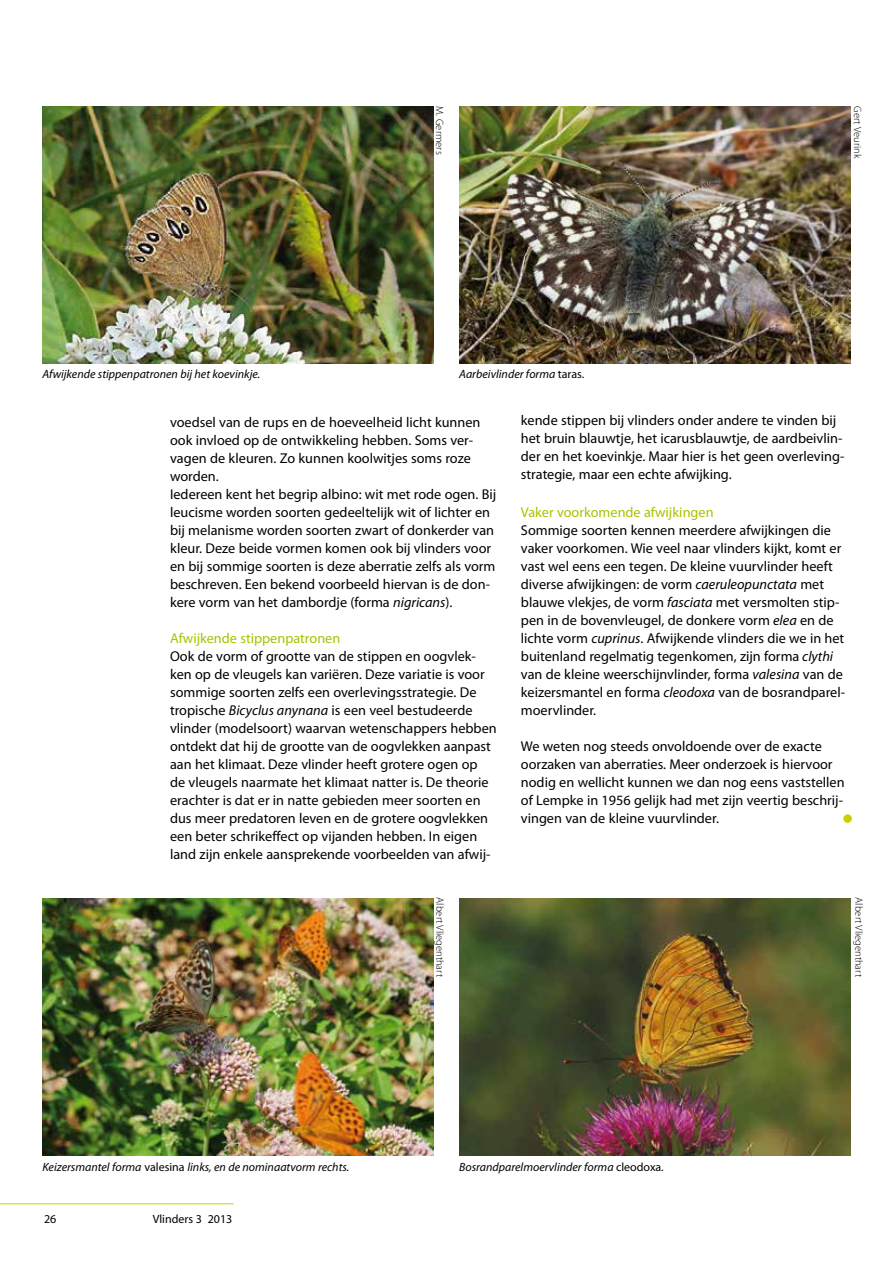
<style>
.page{position:relative;width:893px;height:1263px;background:#fff}
.page>*{position:absolute;margin:0;border:0;box-sizing:border-box;transform-origin:0 0}
.t1{font:14.25px/18px "Myriad Pro";color:#000}
.t2{font:14.25px "Myriad Pro";color:#abc100}
.t3{font:italic 12px "Myriad Pro";color:#000}
.t4{font:12px "Myriad Pro";color:#000}
.t5{font:300 10.5px "Myriad Pro";color:#000}
.s1{font-style:normal}
.s2{font-style:italic}
</style>
<div class="page">
<hr style="left:0;top:1203px;width:234px;height:1px;background:#c9d200">
<img style="left:43px;top:106px;width:390px;height:257px">
<img style="left:43px;top:898px;width:390px;height:257px">
<img style="left:460px;top:106px;width:390px;height:257px">
<img style="left:460px;top:898px;width:390px;height:257px">
<div style="left:843px;top:814px;width:9px;height:9px;background:#c9d200;border-radius:50%"></div>
<p class="t5" style="left:445px;top:106px;width:50px;rotate:90deg">M. Germers</p>
<p class="t5" style="left:863px;top:106px;width:53px;rotate:90deg">Gert Veurink</p>
<p class="t3" style="left:43px;top:366px;width:219px">Afwijkende stippenpatronen bij het koevinkje.</p>
<p class="t3" style="left:459px;top:366px;width:127px">Aarbeivlinder forma <span class="s1">taras.</span></p>
<p class="t1" style="left:170px;top:413px;width:328px">voedsel van de rups en de hoeveelheid licht kunnen ook invloed op de ontwikkeling hebben. Soms ver&shy;vagen de kleuren. Zo kunnen koolwitjes soms roze worden.<br>Iedereen kent het begrip albino: wit met rode ogen. Bij leucisme worden soorten gedeeltelijk wit of lichter en bij melanisme worden soorten zwart of donkerder van kleur. Deze beide vormen komen ook bij vlinders voor en bij sommige soorten is deze aberratie zelfs als vorm beschreven. Een bekend voorbeeld hiervan is de don&shy;kere vorm van het dambordje (forma <span class="s2">nigricans</span>).</p>
<p class="t2" style="left:170px;top:629px;width:172px">Afwijkende stippenpatronen</p>
<p class="t1" style="left:170px;top:647px;width:328px">Ook de vorm of grootte van de stippen en oogvlek&shy;ken op de vleugels kan variëren. Deze variatie is voor sommige soorten zelfs een overlevingsstrategie. De tropische <span class="s2">Bicyclus anynana</span> is een veel bestudeerde vlinder (modelsoort) waarvan wetenschappers hebben ontdekt dat hij de grootte van de oogvlekken aanpast aan het klimaat. Deze vlinder heeft grotere ogen op<br>de vleugels naarmate het klimaat natter is. De theorie erachter is dat er in natte gebieden meer soorten en dus meer predatoren leven en de grotere oogvlekken een beter schrikeffect op vijanden hebben. In eigen land zijn enkele aansprekende voorbeelden van afwij-</p>
<p class="t1" style="left:521px;top:411px;width:325px">kende stippen bij vlinders onder andere te vinden bij het bruin blauwtje, het icarusblauwtje, de aardbeivlin&shy;der en het koevinkje. Maar hier is het geen overleving&shy;strategie, maar een echte afwijking.</p>
<p class="t2" style="left:521px;top:503px;width:194px">Vaker voorkomende afwijkingen</p>
<p class="t1" style="left:521px;top:521px;width:326px">Sommige soorten kennen meerdere afwijkingen die vaker voorkomen. Wie veel naar vlinders kijkt, komt er vast wel eens een tegen. De kleine vuurvlinder heeft diverse afwijkingen: de vorm <span class="s2">caeruleopunctata</span> met blauwe vlekjes, de vorm <span class="s2">fasciata</span> met versmolten stip&shy;pen in de bovenvleugel, de donkere vorm <span class="s2">elea</span> en de lichte vorm <span class="s2">cuprinus</span>. Afwijkende vlinders die we in het buitenland regelmatig tegenkomen, zijn forma <span class="s2">clythi </span>van de kleine weerschijnvlinder, forma <span class="s2">valesina</span> van de keizersmantel en forma <span class="s2">cleodoxa</span> van de bosrandparel&shy;moervlinder.</p>
<p class="t1" style="left:521px;top:737px;width:325px">We weten nog steeds onvoldoende over de exacte oorzaken van aberraties. Meer onderzoek is hiervoor nodig en wellicht kunnen we dan nog eens vaststellen of Lempke in 1956 gelijk had met zijn veertig beschrij&shy;vingen van de kleine vuurvlinder.</p>
<p class="t5" style="left:446px;top:897px;width:81px;rotate:90deg">Albert Vliegenthart</p>
<p class="t5" style="left:865px;top:897px;width:81px;rotate:90deg">Albert Vliegenthart</p>
<p class="t3" style="left:43px;top:1160px;width:308px">Keizersmantel forma <span class="s1">valesina</span> links, en de nominaatvorm rechts.</p>
<p class="t3" style="left:459px;top:1160px;width:206px">Bosrandparelmoervlinder forma <span class="s1">cleodoxa</span>.</p>
<p class="t4" style="left:44px;top:1211px;width:14px">26</p>
<p class="t4" style="left:153px;top:1211px;width:81px">Vlinders 3 2013</p>
</div>
